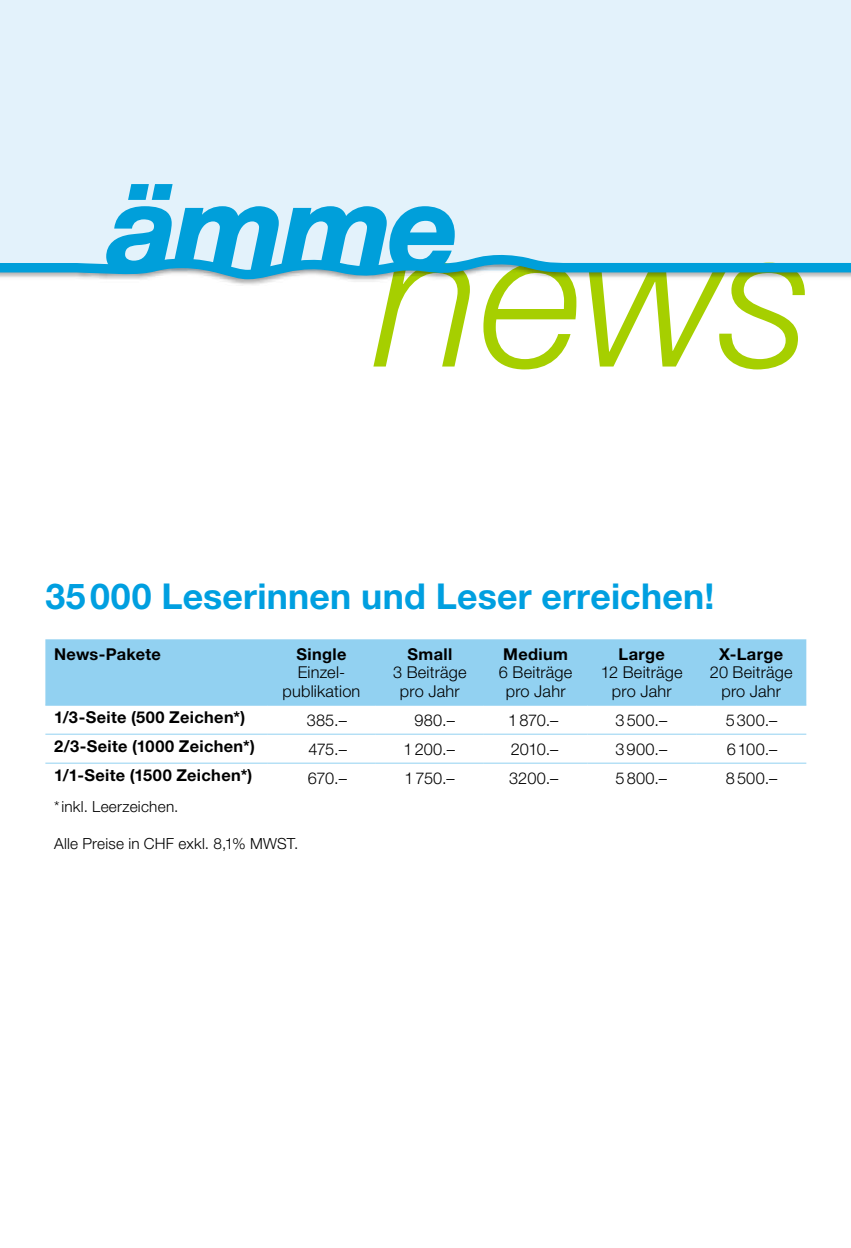
<style>
.page{position:relative;width:851px;height:1248px;background:#fff}
.page>*{position:absolute;margin:0;border:0;box-sizing:border-box;transform-origin:0 0}
.t1{font:700 35.6px "Helvetica Neue LT Std";letter-spacing:.005em;color:#009fe0}
.t2{font:300 16.4px/18.4px "Helvetica Neue LT Std";letter-spacing:.015em;color:#000;text-align:center}
.t3{font:700 16.4px "Helvetica Neue LT Std";letter-spacing:.02em;color:#000}
.t4{font:300 15.4px "Helvetica Neue LT Std";letter-spacing:.015em;color:#000}
</style>
<div class="page">
<div style="left:0;top:0;width:850px;height:270px;background:#e3f2fb"></div>
<svg style="left:128px;top:184px;width:44px;height:16px"></svg>
<svg style="left:0;top:206px;width:850px;height:163px"></svg>
<div style="left:45px;top:639px;width:761px;height:65px;background:#92d1f1"></div>
<hr style="left:45px;top:704px;width:222px;height:1px;background:#92d1f1">
<hr style="left:267px;top:704px;width:109px;height:1px;background:#92d1f1">
<hr style="left:376px;top:704px;width:107px;height:1px;background:#92d1f1">
<hr style="left:483px;top:704px;width:104px;height:1px;background:#92d1f1">
<hr style="left:587px;top:704px;width:109px;height:1px;background:#92d1f1">
<hr style="left:696px;top:704px;width:110px;height:1px;background:#92d1f1">
<hr style="left:45px;top:733px;width:222px;height:1px;background:#92d1f1">
<hr style="left:267px;top:733px;width:109px;height:1px;background:#92d1f1">
<hr style="left:376px;top:733px;width:107px;height:1px;background:#92d1f1">
<hr style="left:483px;top:733px;width:104px;height:1px;background:#92d1f1">
<hr style="left:587px;top:733px;width:109px;height:1px;background:#92d1f1">
<hr style="left:696px;top:733px;width:110px;height:1px;background:#92d1f1">
<hr style="left:45px;top:762px;width:222px;height:1px;background:#92d1f1">
<hr style="left:267px;top:762px;width:109px;height:1px;background:#92d1f1">
<hr style="left:376px;top:762px;width:107px;height:1px;background:#92d1f1">
<hr style="left:483px;top:762px;width:104px;height:1px;background:#92d1f1">
<hr style="left:587px;top:762px;width:109px;height:1px;background:#92d1f1">
<hr style="left:696px;top:762px;width:110px;height:1px;background:#92d1f1">
<h1 class="t1" style="left:45px;top:574px;width:670px">35000 Leserinnen und Leser erreichen!</h1>
<p class="t3" style="left:54px;top:643px;width:108px">News-Pakete</p>
<p class="t3" style="left:296px;top:643px;width:51px">Single</p>
<p class="t2" style="left:282px;top:662px;width:79px">Einzel&shy;publikation</p>
<p class="t3" style="left:407px;top:643px;width:46px">Small</p>
<p class="t2" style="left:393px;top:662px;width:75px">3 Beiträge pro Jahr</p>
<p class="t3" style="left:503px;top:643px;width:66px">Medium</p>
<p class="t2" style="left:499px;top:662px;width:75px">6 Beiträge pro Jahr</p>
<p class="t3" style="left:618px;top:643px;width:48px">Large</p>
<p class="t2" style="left:601px;top:662px;width:83px">12 Beiträge pro Jahr</p>
<p class="t3" style="left:719px;top:643px;width:65px">X-Large</p>
<p class="t2" style="left:709px;top:662px;width:84px">20 Beiträge pro Jahr</p>
<p class="t3" style="left:54px;top:706px;width:193px">1/3-Seite (500 Zeichen*)</p>
<p class="t2" style="left:307px;top:710px;width:42px">385.–</p>
<p class="t2" style="left:414px;top:710px;width:42px">980.–</p>
<p class="t2" style="left:508px;top:710px;width:52px">1870.–</p>
<p class="t2" style="left:615px;top:710px;width:53px">3500.–</p>
<p class="t2" style="left:725px;top:710px;width:53px">5300.–</p>
<p class="t3" style="left:54px;top:735px;width:202px">2/3-Seite (1000 Zeichen*)</p>
<p class="t2" style="left:308px;top:739px;width:40px">475.–</p>
<p class="t2" style="left:403px;top:739px;width:53px">1200.–</p>
<p class="t2" style="left:510px;top:739px;width:49px">2010.–</p>
<p class="t2" style="left:615px;top:739px;width:53px">3900.–</p>
<p class="t2" style="left:726px;top:739px;width:52px">6100.–</p>
<p class="t3" style="left:54px;top:764px;width:200px">1/1-Seite (1500 Zeichen*)</p>
<p class="t2" style="left:308px;top:768px;width:41px">670.–</p>
<p class="t2" style="left:404px;top:768px;width:52px">1750.–</p>
<p class="t2" style="left:509px;top:768px;width:51px">3200.–</p>
<p class="t2" style="left:615px;top:768px;width:53px">5800.–</p>
<p class="t2" style="left:725px;top:768px;width:53px">8500.–</p>
<p class="t4" style="left:54px;top:796px;width:126px">*inkl. Leerzeichen.</p>
<p class="t4" style="left:54px;top:833px;width:246px">Alle Preise in CHF exkl. 8,1% MWST.</p>
</div>
